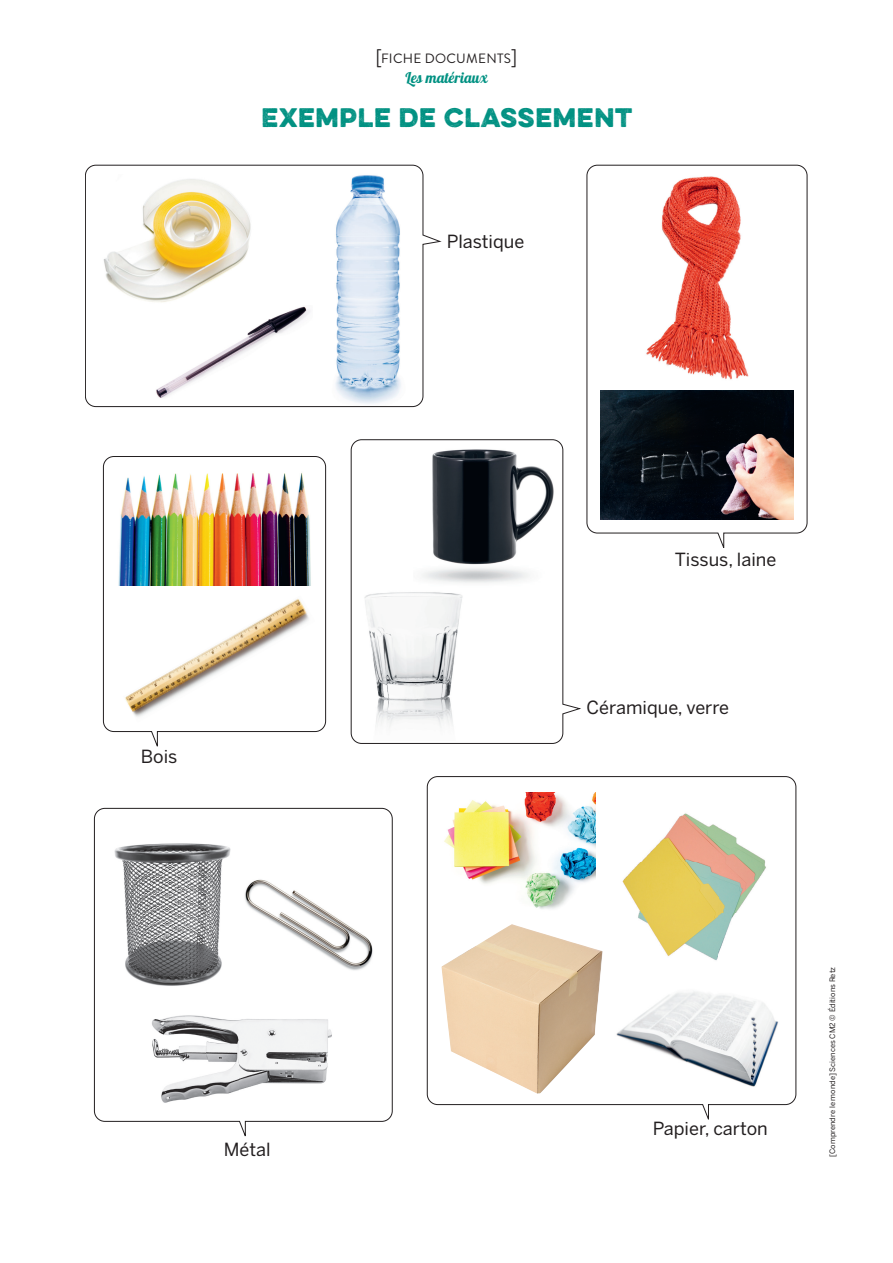
<style>
.page{position:relative;width:893px;height:1263px;background:#fff}
.page>*{position:absolute;margin:0;border:0;box-sizing:border-box;transform-origin:0 0}
.t1{font:700 24px "Eveleth";letter-spacing:.03em;color:#009182}
.t2{font:18px "Benton Sans";color:#231f20}
.t3{font:15px "Lobster 1.4";color:#009182}
.t4{font:13.5px "Brandon Grotesque";letter-spacing:.02em;color:#231f20}
.t5{font:7.5px "Benton Sans";color:#231f20}
.s1{font-size:18.15px}
</style>
<div class="page">
<svg style="left:586px;top:165px;width:221px;height:383px"></svg>
<svg style="left:85px;top:165px;width:357px;height:242px"></svg>
<img style="left:103px;top:456px;width:223px;height:291px">
<svg style="left:350px;top:439px;width:231px;height:305px"></svg>
<img style="left:413px;top:447px;width:144px;height:143px">
<img style="left:361px;top:590px;width:105px;height:150px">
<svg style="left:94px;top:808px;width:299px;height:329px"></svg>
<img style="left:111px;top:841px;width:123px;height:146px">
<img style="left:243px;top:879px;width:131px;height:93px">
<img style="left:144px;top:1006px;width:192px;height:103px">
<svg style="left:426px;top:776px;width:371px;height:344px"></svg>
<img style="left:436px;top:792px;width:160px;height:120px">
<img style="left:618px;top:811px;width:151px;height:154px">
<img style="left:441px;top:924px;width:162px;height:169px">
<img style="left:614px;top:989px;width:166px;height:100px">
<p class="t4" style="left:376px;top:49px;width:143px"><span class="s1">[</span>FICHE DOCUMENTS<span class="s1">]</span></p>
<p class="t3" style="left:405px;top:68px;width:84px">Les matériaux</p>
<h1 class="t1" style="left:262px;top:99px;width:372px">EXEMPLE DE CLASSEMENT</h1>
<p class="t2" style="left:447px;top:231px;width:79px">Plastique</p>
<p class="t2" style="left:141px;top:746px;width:38px">Bois</p>
<p class="t2" style="left:224px;top:1138px;width:48px">Métal</p>
<p class="t2" style="left:675px;top:549px;width:103px">Tissus, laine</p>
<p class="t2" style="left:587px;top:697px;width:144px">Céramique, verre</p>
<p class="t2" style="left:653px;top:1118px;width:116px">Papier, carton</p>
<p class="t5" style="left:828px;top:1157px;width:191px;rotate:-90deg">[Comprendre le monde] Sciences CM2 © Éditions Retz</p>
</div>
